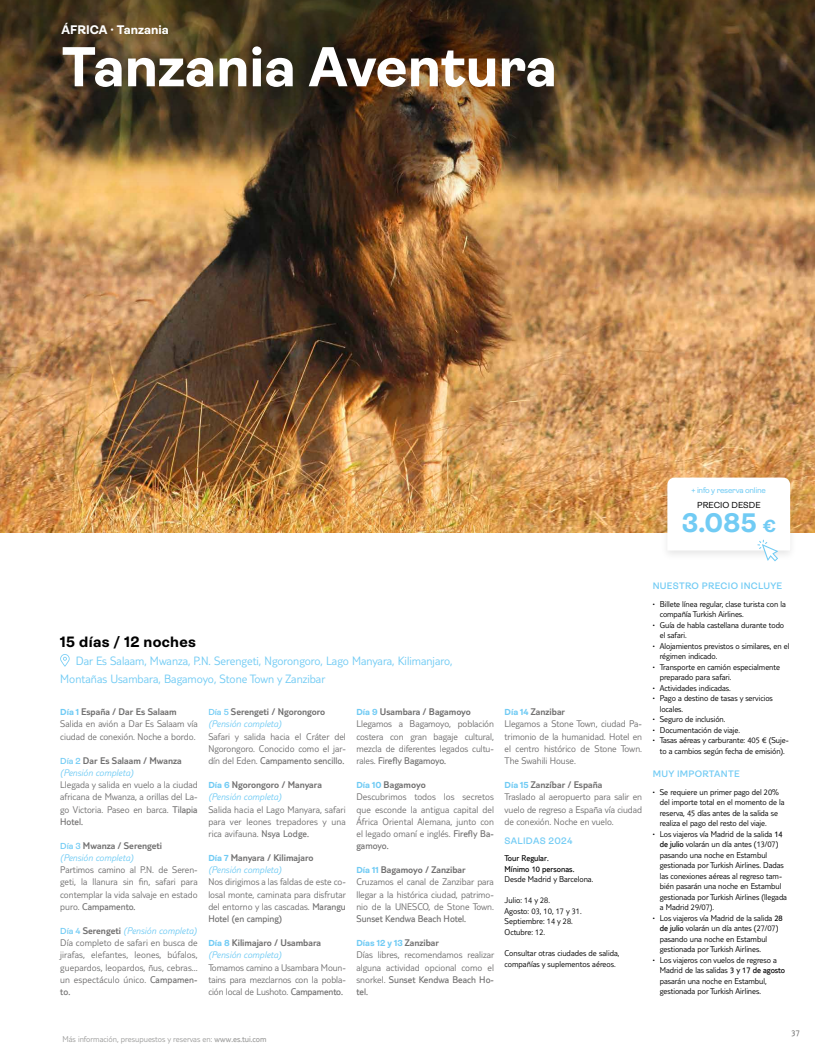
<style>
.page{position:relative;width:815px;height:1053px;background:#fff}
.page>*{position:absolute;margin:0;border:0;box-sizing:border-box;transform-origin:0 0}
.t1{font:700 56.25px "Ambit";color:#fff}
.t2{font:700 26.88px "Ambit";color:#71cbf4}
.t3{font:700 15px "Ambit";letter-spacing:.02em;color:#000}
.t4{font:300 12.5px/18px "TUI Type";color:#71cbf4}
.t5{font:700 12.5px "Ambit";color:#fff}
.t6{font:300 10px/12.1px "TUI Type";letter-spacing:-.005em;color:#706f6f;text-align:justify}
.t7{font:300 10px/12.1px "TUI Type";color:#706f6f}
.t8{font:italic 300 10px/12.1px "TUI Type";color:#71cbf4}
.t9{font:10px "TUI Type";letter-spacing:-.005em;color:#706f6f}
.t10{font:600 9.38px "Ambit";letter-spacing:.03em;color:#71cbf4}
.t11{font:300 8.75px/10.5px "TUI Type";letter-spacing:-.005em;color:#000}
.t12{font:300 8.75px "TUI Type";color:#9d9d9c}
.t13{font:8.75px/10.5px "TUI Type";color:#000}
.t14{font:700 8.75px "Ambit";color:#71cbf4}
.t15{font:8.75px "Ambit";color:#000}
.t16{font:300 8.75px "TUI Type";color:#575756}
.t17{font:8.12px "Ambit";letter-spacing:-.03em;color:#71cbf4}
.s1{font-size:17.5px}
.s2{font-family:"Ambit";font-weight:700;font-size:8.75px;color:#71cbf4}
.s3{font-style:inherit}
.s4{font-family:"Ambit";font-weight:600;font-size:8.75px;color:#71cbf4}
.s5{font-style:italic;color:#71cbf4}
.s6{font-weight:400}
.s7{font-family:"Ambit";font-weight:600;font-style:normal;font-size:8.75px}
.s8{font-style:normal;color:#706f6f}
.s9{font-family:"TUI Type";font-weight:300;font-size:10px;color:#706f6f}
.s10{font-weight:700}
</style>
<div class="page">
<img style="left:1px;top:193px;width:814px;height:340px">
<img style="left:0;top:0;width:815px;height:193px">
<div style="left:660px;top:473px;width:138px;height:88px;background:#000;opacity:.1"></div>
<svg style="left:60px;top:654px;width:10px;height:12px"></svg>
<svg style="left:667px;top:477px;width:123px;height:84px"></svg>
<p class="t5" style="left:62px;top:23px;width:109px">ÁFRICA · Tanzania</p>
<h1 class="t1" style="left:62px;top:36px;width:497px">Tanzania Aventura</h1>
<p class="t17" style="left:692px;top:485px;width:76px">+ info y reserva online</p>
<p class="t15" style="left:697px;top:500px;width:65px">PRECIO DESDE</p>
<h2 class="t2" style="left:682px;top:508px;width:96px">3.085 <span class="s1">€</span></h2>
<h3 class="t3" style="left:60px;top:633px;width:137px">15 días / 12 noches</h3>
<p class="t4" style="left:60px;top:652px;width:394px;text-indent:16px">Dar Es Salaam, Mwanza, P.N. Serengeti, Ngorongoro, Lago Manyara, Kilimanjaro,<br>Montañas Usambara, Bagamoyo, Stone Town y Zanzibar</p>
<p class="t6" style="left:60px;top:705px;width:139px;text-align:left"><span class="s2">Día 1</span> <span class="s3">España / Dar Es Salaam<br></span>Salida en avión a Dar Es Salaam vía ciudad de conexión. Noche a bordo.</p>
<p class="t7" style="left:60px;top:754px;width:123px"><span class="s4">Día 2</span> Dar Es Salaam / Mwanza <span class="s5">(Pensión completa)</span></p>
<p class="t6" style="left:60px;top:778px;width:139px">Llegada y salida en vuelo a la ciudad africana de Mwanza, a orillas del La&shy;go Victoria. Paseo en barca. <span class="s6">Tilapia Hotel.</span></p>
<p class="t8" style="left:60px;top:839px;width:103px"><span class="s7">Día 3</span> <span class="s8">Mwanza / Serengeti </span>(Pensión completa)</p>
<p class="t6" style="left:60px;top:863px;width:139px">Partimos camino al P.N. de Seren&shy;geti, la llanura sin fin, safari para contemplar la vida salvaje en estado puro. <span class="s6">Campamento.</span></p>
<p class="t6" style="left:60px;top:924px;width:139px"><span class="s4">Día 4</span> <span class="s3">Serengeti</span> <span class="s5">(Pensión completa)<br></span>Día completo de safari en busca de jirafas, elefantes, leones, búfalos, guepardos, leopardos, ñus, cebras... un espectáculo único. <span class="s6">Campamen&shy;to.</span></p>
<p class="t7" style="left:208px;top:705px;width:118px"><span class="s4">Día 5</span> Serengeti / Ngorongoro <span class="s5">(Pensión completa)</span></p>
<p class="t6" style="left:208px;top:730px;width:139px">Safari y salida hacia el Cráter del Ngorongoro. Conocido como el jar&shy;dín del Eden. <span class="s6">Campamento sencillo.</span></p>
<p class="t7" style="left:208px;top:778px;width:115px"><span class="s2">Día 6</span> Ngorongoro / Manyara <span class="s5">(Pensión completa)</span></p>
<p class="t6" style="left:208px;top:802px;width:139px">Salida hacia el Lago Manyara, safari para ver leones trepadores y una rica avifauna. <span class="s6">Nsya Lodge.</span></p>
<p class="t7" style="left:208px;top:851px;width:107px"><span class="s2">Día 7</span> Manyara / Kilimajaro <span class="s5">(Pensión completa)</span></p>
<p class="t6" style="left:208px;top:875px;width:139px">Nos dirigimos a las faldas de este co&shy;losal monte, caminata para disfrutar del entorno y las cascadas. <span class="s6">Marangu Hotel (en camping)</span></p>
<p class="t7" style="left:208px;top:936px;width:114px"><span class="s2">Día 8</span> Kilimajaro / Usambara <span class="s5">(Pensión completa)</span></p>
<p class="t6" style="left:208px;top:960px;width:139px">Tomamos camino a Usambara Moun&shy;tains para mezclarnos con la pobla&shy;ción local de Lushoto. <span class="s6">Campamento.</span></p>
<p class="t6" style="left:356px;top:705px;width:139px;text-align:left"><span class="s2">Día 9</span> <span class="s3">Usambara / Bagamoyo<br></span>Llegamos a Bagamoyo, población costera con gran bagaje cultural, mezcla de diferentes legados cultu&shy;rales. <span class="s6">Firefly Bagamoyo.</span></p>
<p class="t6" style="left:356px;top:778px;width:139px;text-align:left"><span class="s2">Día 10</span> <span class="s3">Bagamoyo<br></span>Descubrimos todos los secretos que esconde la antigua capital del<br>África Oriental Alemana, junto con el legado omaní e inglés. <span class="s6">Firefly Ba&shy;gamoyo.</span></p>
<p class="t6" style="left:356px;top:863px;width:139px;text-align:left"><span class="s2">Día 11</span> <span class="s3">Bagamoyo / Zanzibar<br></span>Cruzamos el canal de Zanzibar para llegar a la histórica ciudad, patrimo&shy;nio de la UNESCO, de Stone Town.</p>
<p class="t9" style="left:356px;top:912px;width:111px">Sunset Kendwa Beach Hotel.</p>
<p class="t14" style="left:356px;top:938px;width:84px">Días 12 y 13 <span class="s9">Zanzibar</span></p>
<p class="t6" style="left:356px;top:948px;width:139px">Días libres, recomendamos realizar alguna actividad opcional como el snorkel. <span class="s6">Sunset Kendwa Beach Ho&shy;tel.</span></p>
<p class="t6" style="left:505px;top:705px;width:139px;text-align:left"><span class="s2">Día 14</span> <span class="s3">Zanzibar<br></span>Llegamos a Stone Town, ciudad Pa&shy;trimonio de la humanidad. Hotel en el centro histórico de Stone Town.<br>The Swahili House.</p>
<p class="t6" style="left:505px;top:778px;width:139px;text-align:left"><span class="s2">Día 15</span> <span class="s3">Zanzíbar / España<br></span>Traslado al aeropuerto para salir en vuelo de regreso a España vía ciudad de conexión. Noche en vuelo.</p>
<p class="t10" style="left:505px;top:835px;width:69px">SALIDAS 2024</p>
<p class="t13" style="left:505px;top:853px;width:71px">Tour Regular.<br>Mínimo 10 personas.</p>
<p class="t11" style="left:505px;top:874px;width:90px">Desde Madrid y Barcelona.</p>
<p class="t11" style="left:505px;top:895px;width:79px">Julio: 14 y 28.<br>Agosto: 03, 10, 17 y 31.<br>Septiembre: 14 y 28.<br>Octubre: 12.</p>
<p class="t11" style="left:505px;top:947px;width:116px">Consultar otras ciudades de salida, compañías y suplementos aéreos.</p>
<p class="t10" style="left:653px;top:580px;width:131px">NUESTRO PRECIO INCLUYE</p>
<p class="t11" style="left:653px;top:598px;width:135px"><span class="s10">·</span> Billete línea regular, clase turista con la</p>
<p class="t11" style="left:660px;top:609px;width:86px">compañía Turkish Airlines.</p>
<p class="t11" style="left:653px;top:619px;width:133px"><span class="s10">·</span> Guía de habla castellana durante todo</p>
<p class="t11" style="left:660px;top:630px;width:29px">el safari.</p>
<p class="t11" style="left:653px;top:640px;width:138px"><span class="s10">·</span> Alojamientos previstos o similares, en el</p>
<p class="t11" style="left:660px;top:651px;width:59px">régimen indicado.</p>
<p class="t11" style="left:653px;top:661px;width:129px"><span class="s10">·</span> Transporte en camión especialmente</p>
<p class="t11" style="left:660px;top:672px;width:73px">preparado para safari.</p>
<p class="t11" style="left:653px;top:682px;width:80px"><span class="s10">·</span> Actividades indicadas.</p>
<p class="t11" style="left:653px;top:693px;width:122px"><span class="s10">·</span> Pago a destino de tasas y servicios</p>
<p class="t11" style="left:660px;top:703px;width:25px">locales.</p>
<p class="t11" style="left:653px;top:714px;width:74px"><span class="s10">·</span> Seguro de inclusión.</p>
<p class="t11" style="left:653px;top:724px;width:89px"><span class="s10">·</span> Documentación de viaje.</p>
<p class="t11" style="left:653px;top:735px;width:138px"><span class="s10">·</span> Tasas aéreas y carburante: 405 € (Suje-</p>
<p class="t11" style="left:660px;top:745px;width:127px">to a cambios según fecha de emisión).</p>
<p class="t10" style="left:653px;top:768px;width:89px">MUY IMPORTANTE</p>
<p class="t11" style="left:653px;top:786px;width:128px"><span class="s10">·</span> Se requiere un primer pago del 20%</p>
<p class="t11" style="left:660px;top:796px;width:126px">del importe total en el momento de la</p>
<p class="t11" style="left:660px;top:807px;width:120px">reserva, 45 días antes de la salida se</p>
<p class="t11" style="left:660px;top:817px;width:109px">realiza el pago del resto del viaje.</p>
<p class="t11" style="left:653px;top:828px;width:132px"><span class="s10">·</span> Los viajeros vía Madrid de la salida <span class="s6">14</span></p>
<p class="t11" style="left:660px;top:838px;width:120px"><span class="s6">de julio</span> volarán un día antes (13/07)</p>
<p class="t11" style="left:660px;top:849px;width:109px">pasando una noche en Estambul</p>
<p class="t11" style="left:660px;top:859px;width:126px">gestionada por Turkish Airlines. Dadas</p>
<p class="t11" style="left:660px;top:870px;width:124px">las conexiones aéreas al regreso tam-</p>
<p class="t11" style="left:660px;top:880px;width:123px">bién pasarán una noche en Estambul</p>
<p class="t11" style="left:660px;top:891px;width:129px">gestionada por Turkish Airlines (llegada</p>
<p class="t11" style="left:660px;top:901px;width:56px">a Madrid 29/07).</p>
<p class="t11" style="left:653px;top:912px;width:132px"><span class="s10">·</span> Los viajeros vía Madrid de la salida <span class="s6">28</span></p>
<p class="t11" style="left:660px;top:922px;width:120px"><span class="s6">de julio</span> volarán un día antes (27/07)</p>
<p class="t11" style="left:660px;top:933px;width:109px">pasando una noche en Estambul</p>
<p class="t11" style="left:660px;top:943px;width:103px">gestionada por Turkish Airlines.</p>
<p class="t11" style="left:653px;top:954px;width:126px"><span class="s10">·</span> Los viajeros con vuelos de regreso a</p>
<p class="t11" style="left:660px;top:964px;width:127px">Madrid de las salidas <span class="s6">3 y 17 de agosto</span></p>
<p class="t11" style="left:660px;top:975px;width:108px">pasarán una noche en Estambul,</p>
<p class="t11" style="left:660px;top:985px;width:103px">gestionada por Turkish Airlines.</p>
<p class="t12" style="left:62px;top:1033px;width:206px">Más información, presupuestos y reservas en: <span class="s6">www.es.tui.com</span></p>
<p class="t16" style="left:791px;top:1028px;width:10px">37</p>
</div>
